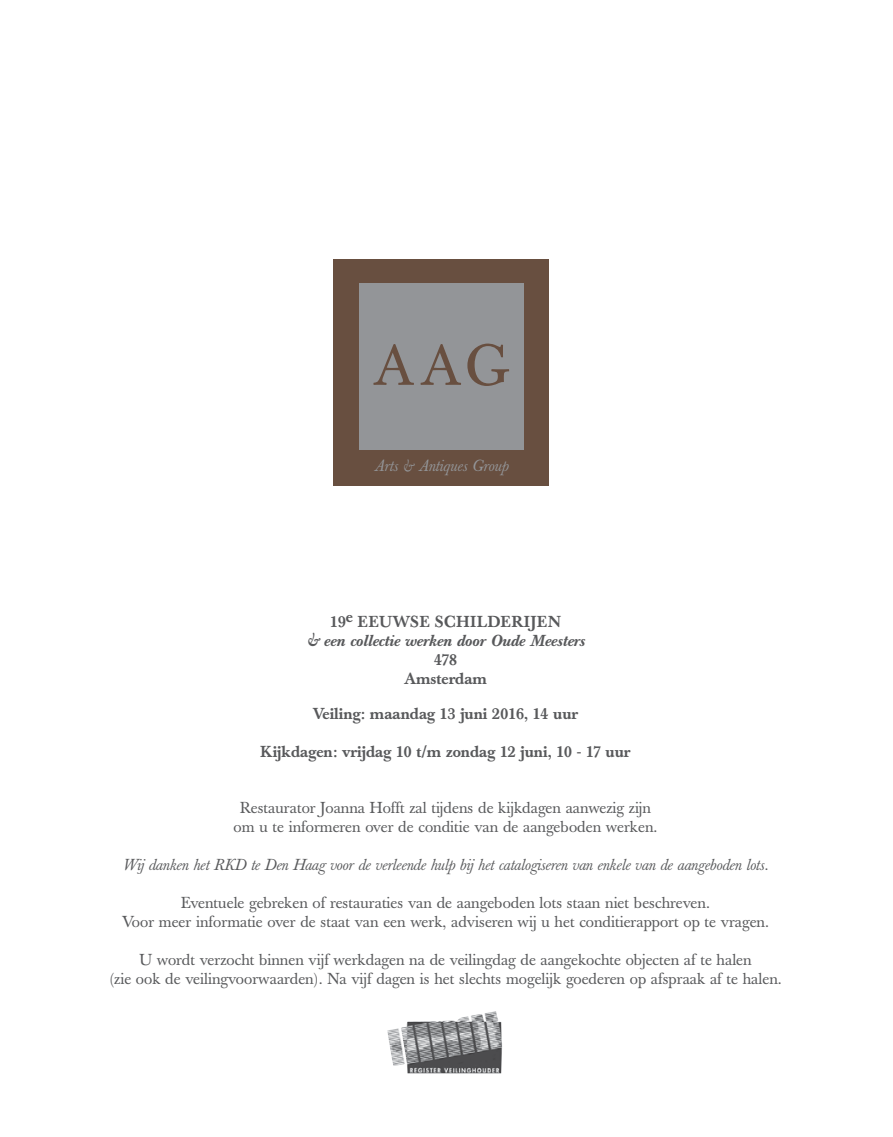
<style>
.page{position:relative;width:893px;height:1137px;background:#fff}
.page>*{position:absolute;margin:0;border:0;box-sizing:border-box;transform-origin:0 0}
.t1{font:56.88px "Baskerville";color:#684f40}
.t2{font:italic 15.92px "Baskerville";color:#939598}
.t3{font:15.75px/18.9px "Baskerville";color:#58595b;text-align:center}
.t4{font:italic 15.75px "Baskerville";color:#58595b}
.t5{font:500 15.75px/19.4px "Baskerville";color:#58595b;text-align:center}
.t6{font:italic 15.75px "Baskerville Book Med";color:#58595b}
.t7{font:500 15.75px "Baskerville";letter-spacing:.04em;color:#58595b}
</style>
<div class="page">
<img style="left:387px;top:1011px;width:116px;height:62px">
<div style="left:333px;top:258px;width:216px;height:227px;background:#684f40"></div>
<div style="left:359px;top:283px;width:165px;height:167px;background:#939598"></div>
<h1 class="t1" style="left:373px;top:343px;width:137px">AAG</h1>
<p class="t2" style="left:374px;top:459px;width:136px">Arts &amp; Antiques Group</p>
<p class="t7" style="left:330px;top:615px;width:232px">19e EEUWSE SCHILDERIJEN</p>
<p class="t6" style="left:306px;top:634px;width:280px">&amp; een collectie werken door Oude Meesters</p>
<p class="t5" style="left:404px;top:651px;width:85px">478<br>Amsterdam</p>
<p class="t5" style="left:313px;top:705px;width:267px">Veiling: maandag 13 juni 2016, 14 uur</p>
<p class="t5" style="left:261px;top:743px;width:371px">Kijkdagen: vrijdag 10 t/m zondag 12 juni, 10 - 17 uur</p>
<p class="t3" style="left:234px;top:800px;width:425px">Restaurator Joanna Hofft zal tijdens de kijkdagen aanwezig zijn om u te informeren over de conditie van de aangeboden werken.</p>
<p class="t4" style="left:123px;top:858px;width:647px">Wij danken het RKD te Den Haag voor de verleende hulp bij het catalogiseren van enkele van de aangeboden lots.</p>
<p class="t3" style="left:122px;top:894px;width:648px">Eventuele gebreken of restauraties van de aangeboden lots staan niet beschreven.<br>Voor meer informatie over de staat van een werk, adviseren wij u het conditierapport op te vragen.</p>
<p class="t3" style="left:109px;top:951px;width:674px">U wordt verzocht binnen vijf werkdagen na de veilingdag de aangekochte objecten af te halen<br>(zie ook de veilingvoorwaarden). Na vijf dagen is het slechts mogelijk goederen op afspraak af te halen.</p>
</div>
